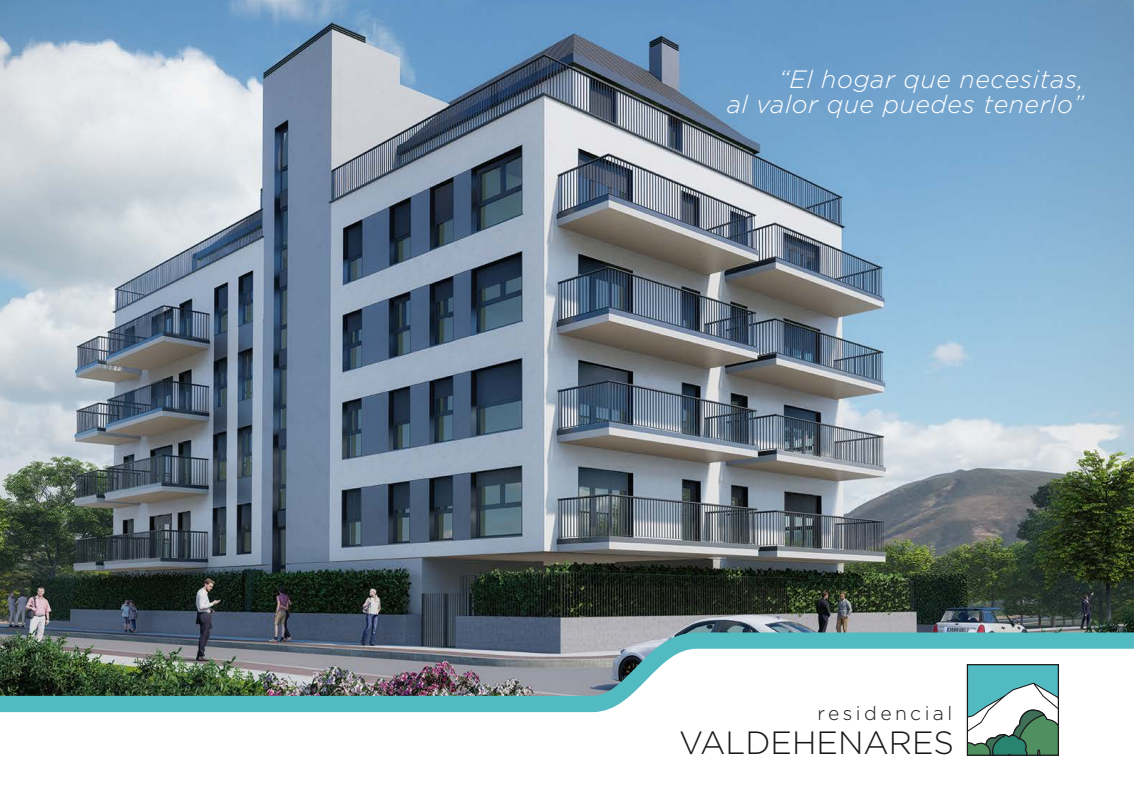
<style>
.page{position:relative;width:1134px;height:798px;background:#fff}
.page>*{position:absolute;margin:0;border:0;box-sizing:border-box;transform-origin:0 0}
.t1{font:300 32.12px "Gotham";color:#1a171c}
.t2{font:italic 300 25px/25px "Gotham";letter-spacing:.02em;color:#fff;text-align:right}
.t3{font:300 19.25px "Gotham";letter-spacing:.175em;color:#1a171c}
</style>
<div class="page">
<img style="left:0;top:0;width:1134px;height:624px">
<img style="left:0;top:624px;width:1134px;height:96px">
<div style="left:967px;top:664px;width:91px;height:91px;background:#51bbc1"></div>
<svg style="left:969px;top:682px;width:88px;height:71px"></svg>
<div style="left:967px;top:663px;width:92px;height:92px;border:1px solid #1a171c"></div>
<p class="t2" style="left:727px;top:66px;width:358px">“El hogar que necesitas,<br>al valor que puedes tenerlo”</p>
<p class="t3" style="left:818px;top:702px;width:136px">residencial</p>
<p class="t1" style="left:679px;top:725px;width:277px">VALDEHENARES</p>
</div>
